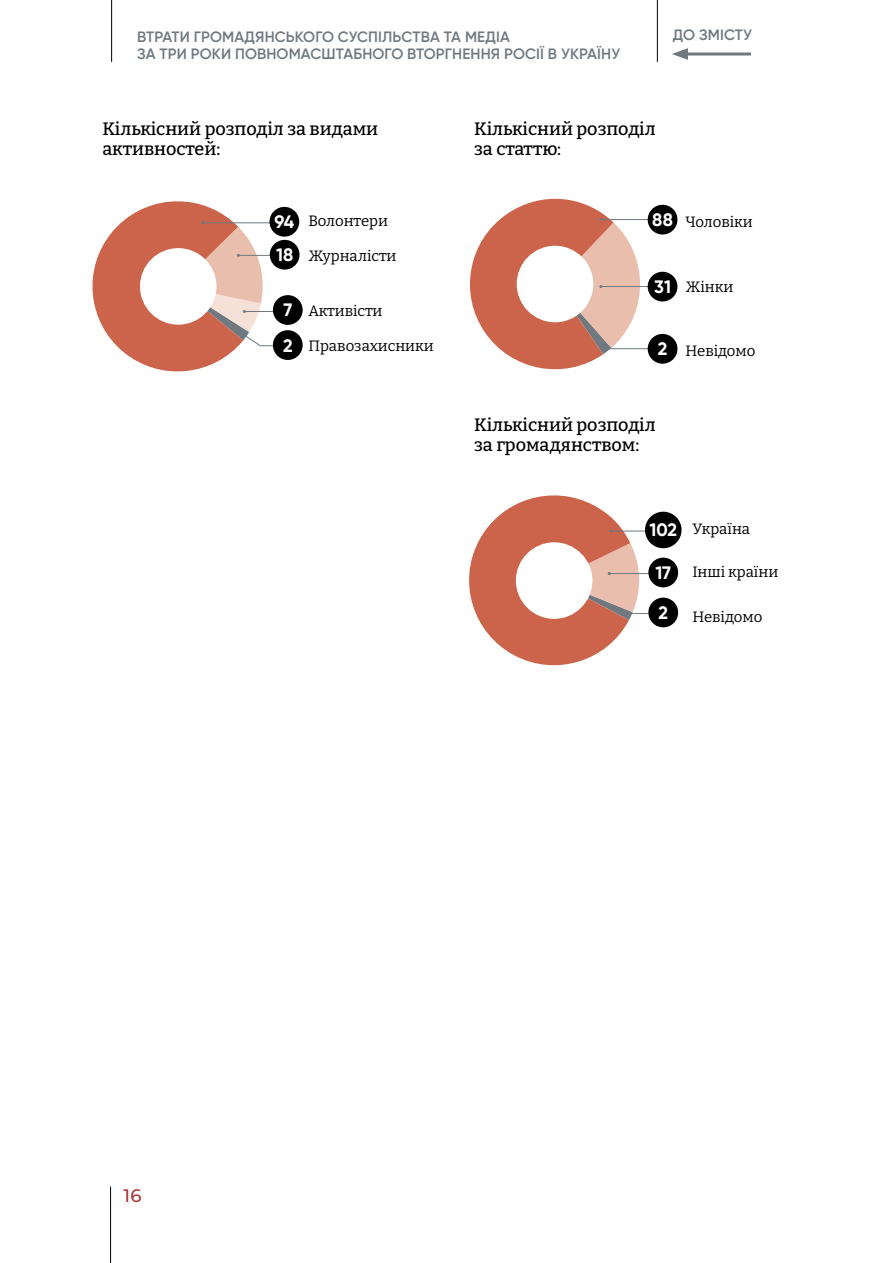
<style>
.page{position:relative;width:893px;height:1263px;background:#fff}
.page>*{position:absolute;margin:0;border:0;box-sizing:border-box;transform-origin:0 0}
.t1{font:500 18px/19.8px "Bitter";color:#000}
.t2{font:700 18px/33px "Gilroy";letter-spacing:-.005em;color:#fff}
.t3{font:500 18px "Montserrat";color:#ad3237}
.t4{font:600 15px/16.5px "Gilroy";letter-spacing:.01em;color:#6f797f}
.t5{font:15px "Bitter";color:#000}
.s1{font-family:"Gilroy";font-weight:700;font-size:18px;color:#fff}
</style>
<div class="page">
<hr style="left:111px;top:0;width:1px;height:62px;background:#000">
<hr style="left:110px;top:1186px;width:1px;height:77px;background:#000">
<hr style="left:657px;top:0;width:1px;height:62px;background:#000">
<hr style="left:682px;top:53px;width:69px;height:3px;background:#6f797f">
<svg style="left:672px;top:48px;width:16px;height:12px"></svg>
<hr style="left:611px;top:531px;width:53px;height:1px;background:#6f797f">
<div style="left:645px;top:512px;width:36px;height:36px;background:#000;border-radius:50%"></div>
<hr style="left:609px;top:573px;width:58px;height:1px;background:#6f797f">
<div style="left:648px;top:558px;width:30px;height:29px;background:#000;border-radius:50%"></div>
<hr style="left:626px;top:613px;width:43px;height:1px;background:#6f797f">
<svg style="left:469px;top:495px;width:173px;height:171px"></svg>
<div style="left:648px;top:598px;width:30px;height:29px;background:#000;border-radius:50%"></div>
<div style="left:516px;top:542px;width:76px;height:77px;background:#fff;border-radius:50%"></div>
<div style="left:269px;top:207px;width:30px;height:30px;background:#000;border-radius:50%"></div>
<div style="left:270px;top:240px;width:30px;height:30px;background:#000;border-radius:50%"></div>
<div style="left:273px;top:295px;width:30px;height:30px;background:#000;border-radius:50%"></div>
<div style="left:648px;top:205px;width:29px;height:29px;background:#000;border-radius:50%"></div>
<div style="left:648px;top:272px;width:29px;height:29px;background:#000;border-radius:50%"></div>
<svg style="left:470px;top:198px;width:179px;height:172px"></svg>
<div style="left:648px;top:334px;width:29px;height:30px;background:#000;border-radius:50%"></div>
<div style="left:517px;top:246px;width:76px;height:76px;background:#fff;border-radius:50%"></div>
<svg style="left:92px;top:201px;width:188px;height:171px"></svg>
<div style="left:273px;top:330px;width:30px;height:30px;background:#000;border-radius:50%"></div>
<p class="t4" style="left:137px;top:29px;width:484px">ВТРАТИ ГРОМАДЯНСЬКОГО СУСПІЛЬСТВА ТА МЕДІА<br>ЗА ТРИ РОКИ ПОВНОМАСШТАБНОГО ВТОРГНЕННЯ РОСІЇ В УКРАЇНУ</p>
<p class="t4" style="left:673px;top:27px;width:81px">ДО ЗМІСТУ</p>
<p class="t1" style="left:102px;top:119px;width:277px">Кількісний розподіл за видами активностей:</p>
<p class="t1" style="left:474px;top:119px;width:183px">Кількісний розподіл за статтю:</p>
<p class="t2" style="left:274px;top:205px;width:21px">94<br>18</p>
<p class="t2" style="left:283px;top:293px;width:10px">7</p>
<p class="t5" style="left:308px;top:212px;width:81px">Волонтери</p>
<p class="t5" style="left:308px;top:247px;width:90px">Журналісти</p>
<p class="t5" style="left:308px;top:301px;width:76px">Активісти</p>
<p class="t5" style="left:652px;top:213px;width:102px"><span class="s1">88</span> Чоловіки</p>
<p class="t5" style="left:654px;top:277px;width:81px"><span class="s1">31</span> Жінки</p>
<p class="t2" style="left:283px;top:329px;width:11px">2</p>
<p class="t5" style="left:658px;top:341px;width:99px"><span class="s1">2</span> Невідомо</p>
<p class="t5" style="left:308px;top:337px;width:127px">Правозахисники</p>
<p class="t3" style="left:124px;top:1183px;width:19px">16</p>
<p class="t1" style="left:474px;top:415px;width:183px">Кількісний розподіл за громадянством:</p>
<p class="t2" style="left:649px;top:513px;width:29px">102</p>
<p class="t2" style="left:655px;top:556px;width:17px">17</p>
<p class="t2" style="left:658px;top:596px;width:11px">2</p>
<p class="t5" style="left:692px;top:520px;width:59px">Україна</p>
<p class="t5" style="left:692px;top:562px;width:87px">Інші країни</p>
<p class="t5" style="left:692px;top:607px;width:72px">Невідомо</p>
</div>
